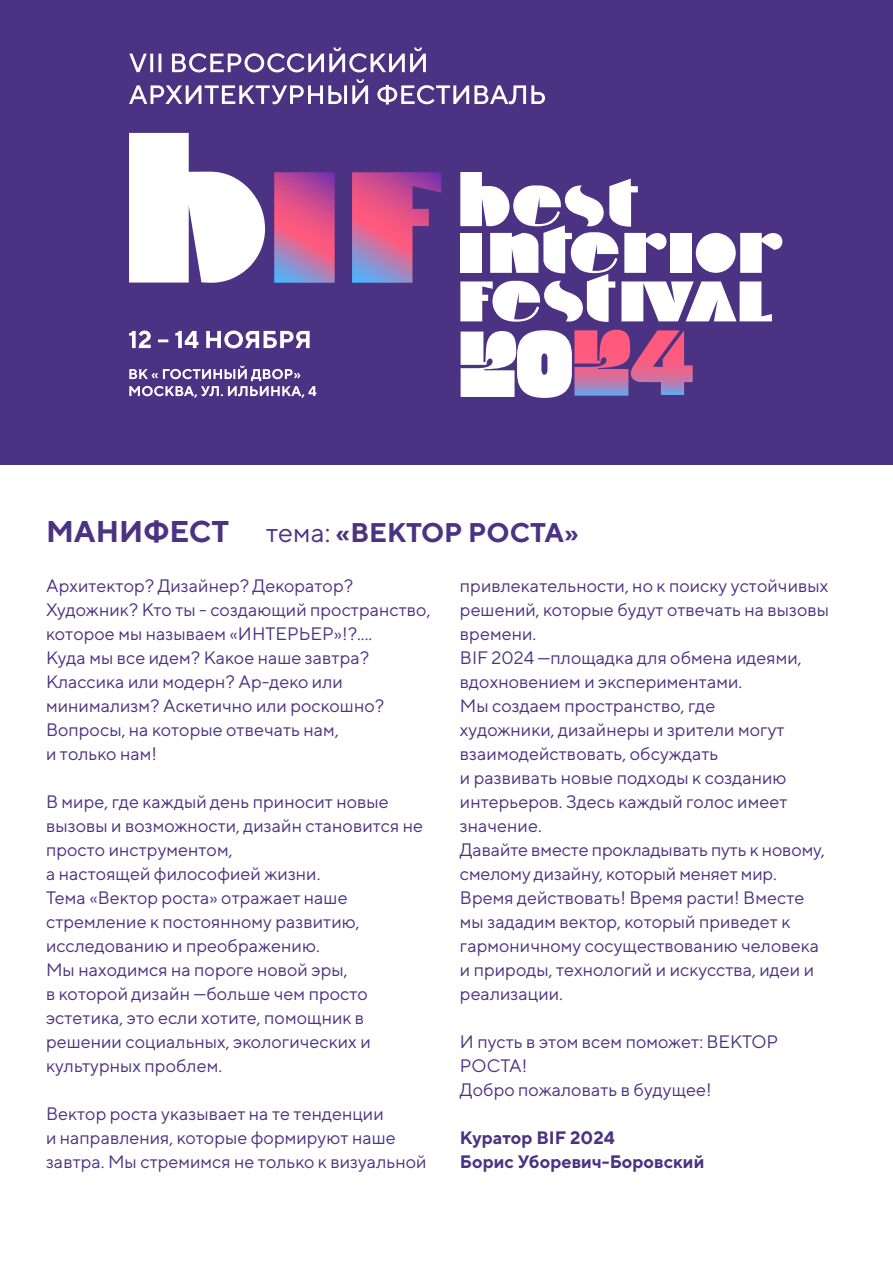
<style>
.page{position:relative;width:893px;height:1263px;background:#fff}
.page>*{position:absolute;margin:0;border:0;box-sizing:border-box;transform-origin:0 0}
.t1{font:700 27px "TT Norms";color:#4c3282}
.t2{font:18px/24px "TT Norms";color:#4c3282}
.t3{font:700 18px/24px "TT Norms";color:#4c3282}
.s1{font-size:30px}
.s2{font-weight:400}
</style>
<div class="page">
<div style="left:0;top:0;width:893px;height:464px;background:#4c3282"></div>
<svg style="left:129px;top:79px;width:416px;height:26px"></svg>
<svg style="left:129px;top:47px;width:297px;height:25px"></svg>
<svg style="left:129px;top:133px;width:136px;height:150px"></svg>
<svg style="left:274px;top:172px;width:61px;height:111px;background:#c4619c"></svg>
<svg style="left:352px;top:172px;width:89px;height:111px"></svg>
<svg style="left:460px;top:172px;width:322px;height:150px"></svg>
<svg style="left:461px;top:330px;width:232px;height:68px"></svg>
<svg style="left:129px;top:366px;width:187px;height:32px"></svg>
<svg style="left:129px;top:331px;width:181px;height:17px"></svg>
<h1 class="t1" style="left:46px;top:515px;width:534px"><span class="s1">МАНИФЕСТ</span> <span class="s2">тема:</span> «ВЕКТОР РОСТА»</h1>
<p class="t2" style="left:46px;top:573px;width:386px">Архитектор? Дизайнер? Декоратор?<br>Художник? Кто ты - создающий пространство, которое мы называем «ИНТЕРЬЕР»!?....<br>Куда мы все идем? Какое наше завтра?<br>Классика или модерн? Ар-деко или минимализм? Аскетично или роскошно?<br>Вопросы, на которые отвечать нам,<br>и только нам!</p>
<p class="t2" style="left:46px;top:789px;width:379px">В мире, где каждый день приносит новые вызовы и возможности, дизайн становится не просто инструментом,<br>а настоящей философией жизни.<br>Тема «Вектор роста» отражает наше стремление к постоянному развитию, исследованию и преображению.<br>Мы находимся на пороге новой эры,<br>в которой дизайн —больше чем просто эстетика, это если хотите, помощник в решении социальных, экологических и культурных проблем.</p>
<p class="t2" style="left:46px;top:1101px;width:382px">Вектор роста указывает на те тенденции<br>и направления, которые формируют наше завтра. Мы стремимся не только к визуальной</p>
<p class="t2" style="left:460px;top:573px;width:371px">привлекательности, но к поиску устойчивых решений, которые будут отвечать на вызовы времени.<br>BIF 2024 —площадка для обмена идеями, вдохновением и экспериментами.<br>Мы создаем пространство, где<br>художники, дизайнеры и зрители могут взаимодействовать, обсуждать<br>и развивать новые подходы к созданию интерьеров. Здесь каждый голос имеет значение.<br>Давайте вместе прокладывать путь к новому, смелому дизайну, который меняет мир.<br>Время действовать! Время расти! Вместе мы зададим вектор, который приведет к гармоничному сосуществованию человека и природы, технологий и искусства, идеи и реализации.</p>
<p class="t2" style="left:460px;top:1029px;width:320px">И пусть в этом всем поможет: ВЕКТОР<br>РОСТА!<br>Добро пожаловать в будущее!</p>
<p class="t3" style="left:460px;top:1125px;width:246px">Куратор BIF 2024<br>Борис Уборевич-Боровский</p>
</div>
